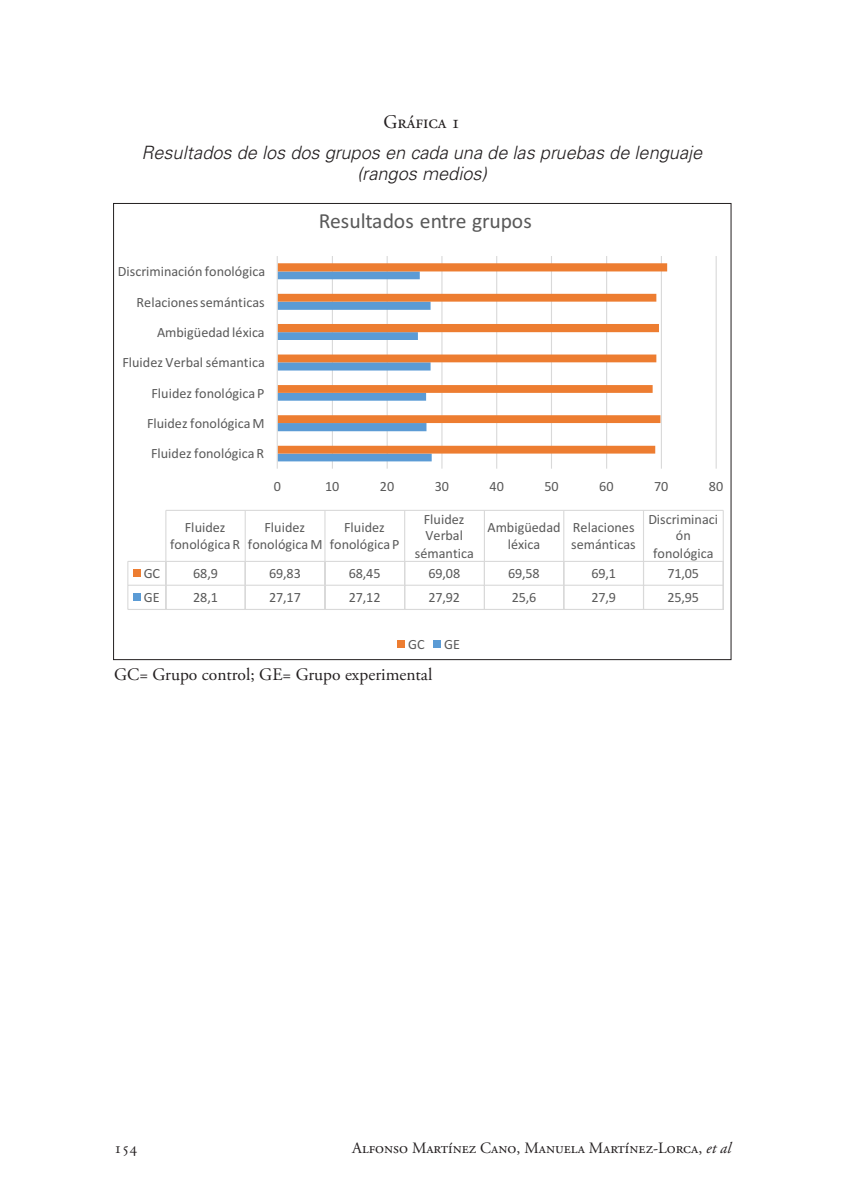
<style>
.page{position:relative;width:844px;height:1191px;background:#fff}
.page>*{position:absolute;margin:0;border:0;box-sizing:border-box;transform-origin:0 0}
.t1{font:21.53px "Calibri";letter-spacing:-.005em;color:#595959}
.t2{font:19.25px "Adobe Garamond Pro";color:#231f20}
.t3{font:italic 300 18.38px/21px "Univers";color:#231f20;text-align:center}
.t4{font:17.5px "Adobe Garamond Pro";color:#231f20}
.t5{font:15.75px "Adobe Garamond Pro";color:#231f20}
.t6{font:14.17px/16.8px "Calibri";color:#595959;text-align:center}
.s1{font-style:italic}
</style>
<div class="page">
<svg style="left:127px;top:256px;width:597px;height:392px"></svg>
<p class="t2" style="left:383px;top:110px;width:79px">Gráfica 1</p>
<p class="t3" style="left:142px;top:142px;width:562px">Resultados de los dos grupos en cada una de las pruebas de lenguaje (rangos medios)</p>
<p class="t1" style="left:319px;top:206px;width:214px">Resultados entre grupos</p>
<p class="t6" style="left:118px;top:263px;width:149px">Discriminación fonológica</p>
<p class="t6" style="left:136px;top:293px;width:129px">Relaciones semánticas</p>
<p class="t6" style="left:157px;top:323px;width:109px">Ambigüedad léxica</p>
<p class="t6" style="left:122px;top:354px;width:144px">Fluidez Verbal sémantica</p>
<p class="t6" style="left:152px;top:384px;width:114px">Fluidez fonológica P</p>
<p class="t6" style="left:147px;top:414px;width:119px">Fluidez fonológica M</p>
<p class="t6" style="left:151px;top:445px;width:114px">Fluidez fonológica R</p>
<p class="t6" style="left:273px;top:477px;width:9px">0</p>
<p class="t6" style="left:325px;top:477px;width:16px">10</p>
<p class="t6" style="left:380px;top:477px;width:16px">20</p>
<p class="t6" style="left:434px;top:477px;width:16px">30</p>
<p class="t6" style="left:489px;top:477px;width:16px">40</p>
<p class="t6" style="left:544px;top:477px;width:16px">50</p>
<p class="t6" style="left:599px;top:477px;width:16px">60</p>
<p class="t6" style="left:654px;top:477px;width:16px">70</p>
<p class="t6" style="left:708px;top:477px;width:16px">80</p>
<p class="t6" style="left:170px;top:518px;width:72px">Fluidez fonológica R</p>
<p class="t6" style="left:248px;top:518px;width:76px">Fluidez fonológica M</p>
<p class="t6" style="left:329px;top:518px;width:71px">Fluidez fonológica P</p>
<p class="t6" style="left:415px;top:510px;width:60px">Fluidez<br>Verbal sémantica</p>
<p class="t6" style="left:487px;top:518px;width:74px">Ambigüedad léxica</p>
<p class="t6" style="left:571px;top:518px;width:66px;text-align:left">Relaciones semánticas</p>
<p class="t6" style="left:648px;top:510px;width:71px">Discriminaci ón fonológica</p>
<p class="t6" style="left:144px;top:564px;width:18px">GC</p>
<p class="t6" style="left:193px;top:565px;width:26px">68,9</p>
<p class="t6" style="left:269px;top:565px;width:33px">69,83</p>
<p class="t6" style="left:348px;top:565px;width:33px">68,45</p>
<p class="t6" style="left:428px;top:565px;width:33px">69,08</p>
<p class="t6" style="left:508px;top:565px;width:33px">69,58</p>
<p class="t6" style="left:591px;top:565px;width:26px">69,1</p>
<p class="t6" style="left:667px;top:565px;width:33px">71,05</p>
<p class="t6" style="left:144px;top:588px;width:17px">GE</p>
<p class="t6" style="left:193px;top:589px;width:26px">28,1</p>
<p class="t6" style="left:269px;top:589px;width:33px">27,17</p>
<p class="t6" style="left:348px;top:589px;width:33px">27,12</p>
<p class="t6" style="left:428px;top:589px;width:33px">27,92</p>
<p class="t6" style="left:511px;top:589px;width:26px">25,6</p>
<p class="t6" style="left:591px;top:589px;width:26px">27,9</p>
<p class="t6" style="left:667px;top:589px;width:33px">25,95</p>
<p class="t6" style="left:408px;top:635px;width:18px">GC</p>
<p class="t6" style="left:444px;top:635px;width:17px">GE</p>
<p class="t4" style="left:114px;top:664px;width:320px">GC= Grupo control; GE= Grupo experimental</p>
<p class="t5" style="left:114px;top:1138px;width:25px">154</p>
<p class="t5" style="left:352px;top:1138px;width:380px">Alfonso Martínez Cano, Manuela Martínez-Lorca, <span class="s1">et al</span></p>
</div>
